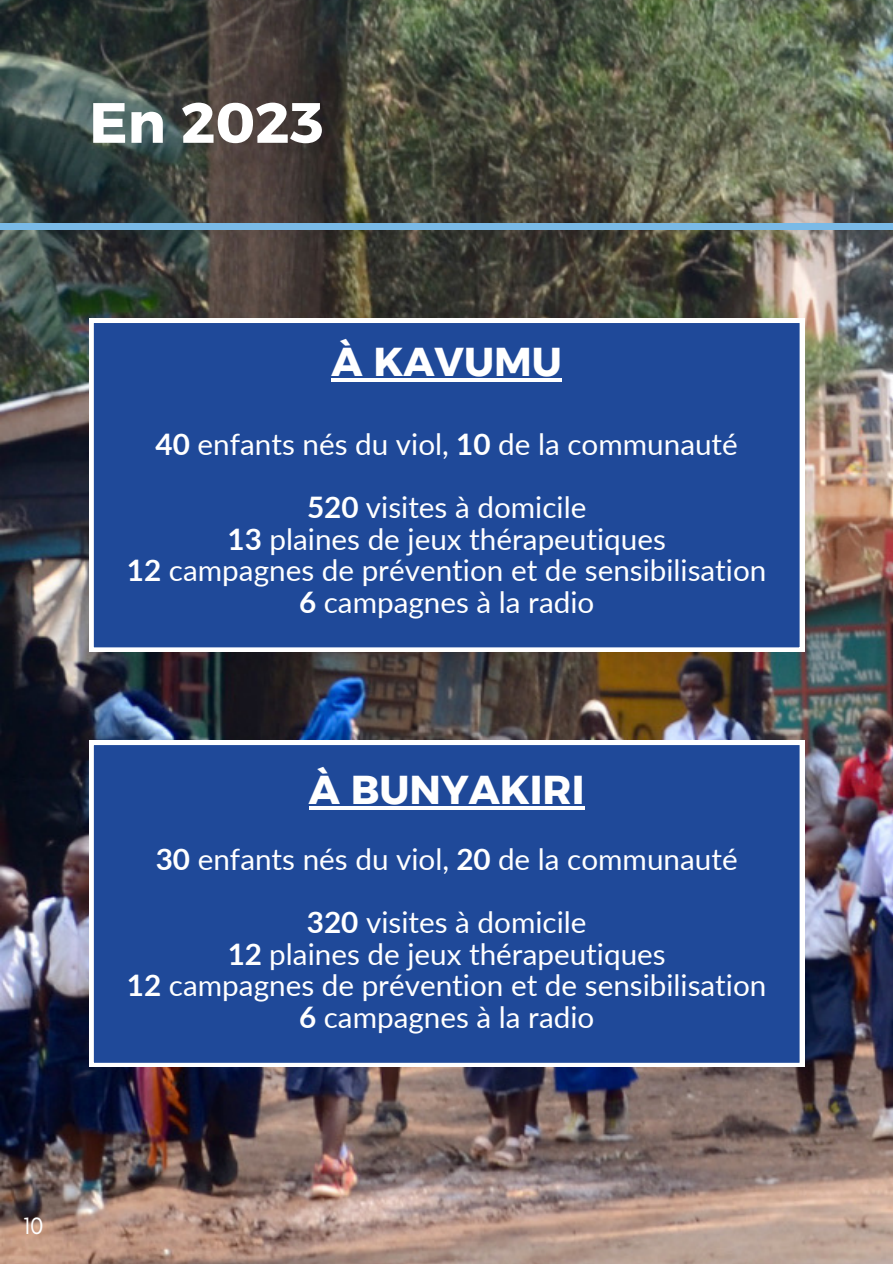
<style>
.page{position:relative;width:893px;height:1264px;background:#fff}
.page>*{position:absolute;margin:0;border:0;box-sizing:border-box;transform-origin:0 0}
.t1{font:56.7px "Kief Montaser Bold";color:#fff}
.t2{font:40.2px "Kief Montaser Bold";color:#fff}
.t3{font:29.7px "Lato";color:#fff}
.t4{font:24px "Glacial Indifference";color:#fff}
.s1{font-weight:700}
</style>
<div class="page">
<img style="left:0;top:0;width:892px;height:1263px">
<div style="left:0;top:223px;width:892px;height:7px;background:#7abae7"></div>
<div style="left:89px;top:318px;width:715px;height:333px;background:#1f4999"></div>
<hr style="left:331px;top:379px;width:231px;height:3px;background:#fff">
<div style="left:89px;top:740px;width:715px;height:326px;background:#1f4999"></div>
<svg style="left:309px;top:805px;width:275px;height:4px"></svg>
<h1 class="t1" style="left:89px;top:88px;width:236px">En 2023</h1>
<h2 class="t4" style="left:23px;top:1210px;width:22px">10</h2>
<h2 class="t2" style="left:331px;top:337px;width:232px">À KAVUMU</h2>
<p class="t3" style="left:155px;top:426px;width:584px"><span class="s1">40</span> enfants nés du viol, <span class="s1">10</span> de la communauté</p>
<p class="t3" style="left:307px;top:489px;width:281px"><span class="s1">520</span> visites à domicile</p>
<p class="t3" style="left:227px;top:520px;width:440px"><span class="s1">13</span> plaines de jeux thérapeutiques</p>
<p class="t3" style="left:127px;top:552px;width:641px"><span class="s1">12</span> campagnes de prévention et de sensibilisation</p>
<p class="t3" style="left:299px;top:583px;width:297px"><span class="s1">6</span> campagnes à la radio</p>
<p class="t2" style="left:309px;top:764px;width:277px">À BUNYAKIRI</p>
<p class="t3" style="left:156px;top:840px;width:583px"><span class="s1">30</span> enfants nés du viol, <span class="s1">20</span> de la communauté</p>
<p class="t3" style="left:307px;top:903px;width:281px"><span class="s1">320</span> visites à domicile</p>
<p class="t3" style="left:228px;top:935px;width:439px"><span class="s1">12</span> plaines de jeux thérapeutiques</p>
<p class="t3" style="left:127px;top:966px;width:641px"><span class="s1">12</span> campagnes de prévention et de sensibilisation</p>
<p class="t3" style="left:299px;top:998px;width:297px"><span class="s1">6</span> campagnes à la radio</p>
</div>
